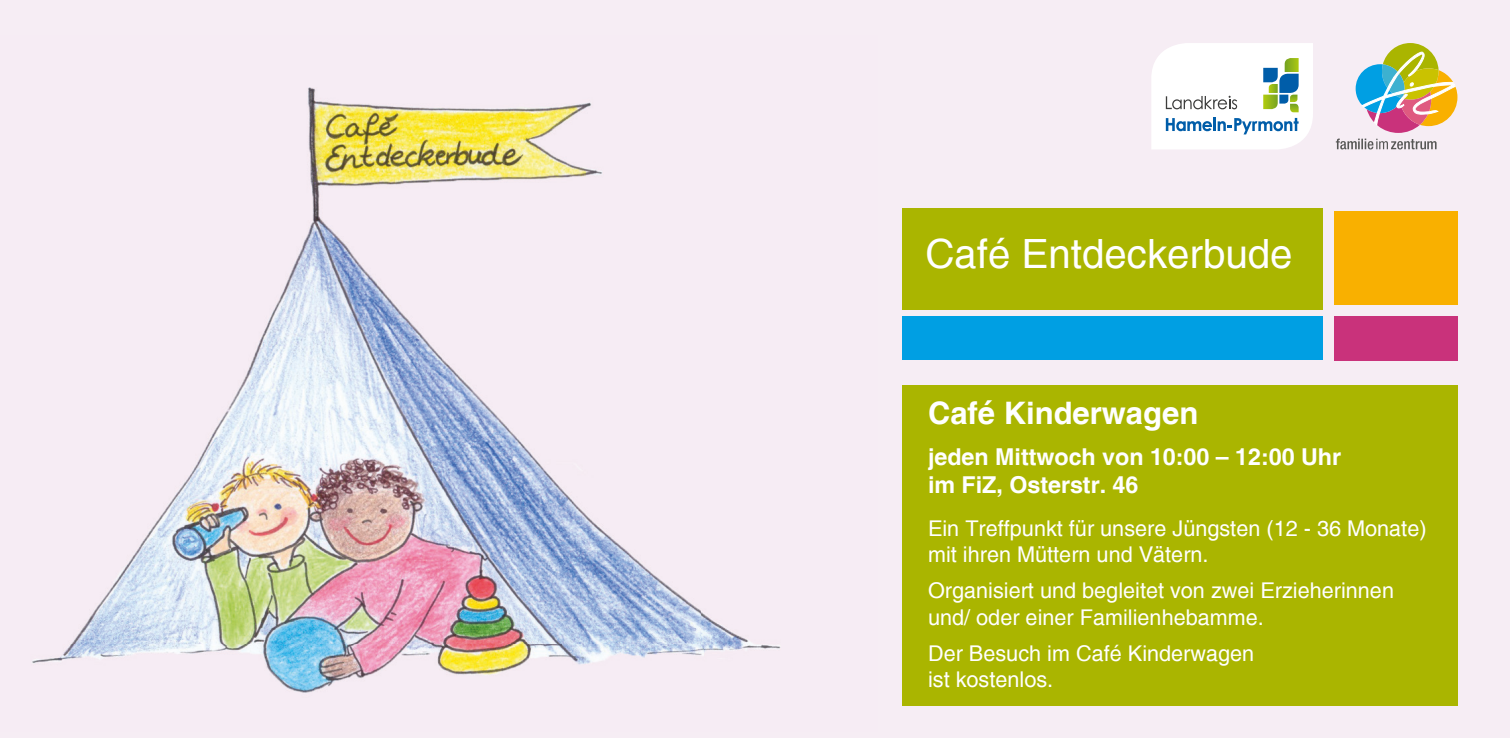
<style>
.page{position:relative;width:1510px;height:738px;background:#fff}
.page>*{position:absolute;margin:0;border:0;box-sizing:border-box;transform-origin:0 0}
.t1{font:40.25px "Helvetica";color:#fff}
.t2{font:700 31px "Helvetica";color:#fff}
.t3{font:700 23.25px/27.8px "Helvetica";color:#fff}
.t4{font:21.75px/26px "Helvetica";color:#fff}
</style>
<div class="page">
<div style="left:0;top:0;width:1509px;height:737px;background:#f6edf4"></div>
<div style="left:902px;top:208px;width:420px;height:102px;background:#aab500"></div>
<div style="left:1334px;top:211px;width:123px;height:93px;background:#f9b000"></div>
<div style="left:902px;top:316px;width:420px;height:44px;background:#009fe3"></div>
<div style="left:1334px;top:316px;width:123px;height:44px;background:#c9327b"></div>
<img style="left:0;top:36px;width:702px;height:607px">
<div style="left:702px;top:36px;width:175px;height:694px;background:#f6ecf4"></div>
<img style="left:0;top:643px;width:703px;height:87px">
<svg style="left:1151px;top:43px;width:162px;height:106px"></svg>
<svg style="left:1335px;top:43px;width:122px;height:106px;background:#c9c5af"></svg>
<div style="left:902px;top:385px;width:555px;height:320px;background:#aab500"></div>
<h1 class="t1" style="left:925px;top:230px;width:369px">Café Entdeckerbude</h1>
<h2 class="t2" style="left:928px;top:394px;width:272px">Café Kinderwagen</h2>
<p class="t3" style="left:928px;top:442px;width:414px">jeden Mittwoch von 10:00 – 12:00 Uhr im FiZ, Osterstr. 46</p>
<p class="t4" style="left:928px;top:515px;width:500px">Ein Treffpunkt für unsere Jüngsten (12 - 36 Monate) mit ihren Müttern und Vätern.</p>
<p class="t4" style="left:928px;top:577px;width:467px">Organisiert und begleitet von zwei Erzieherinnen und/ oder einer Familienhebamme.</p>
<p class="t4" style="left:928px;top:640px;width:328px">Der Besuch im Café Kinderwagen ist kostenlos.</p>
</div>
